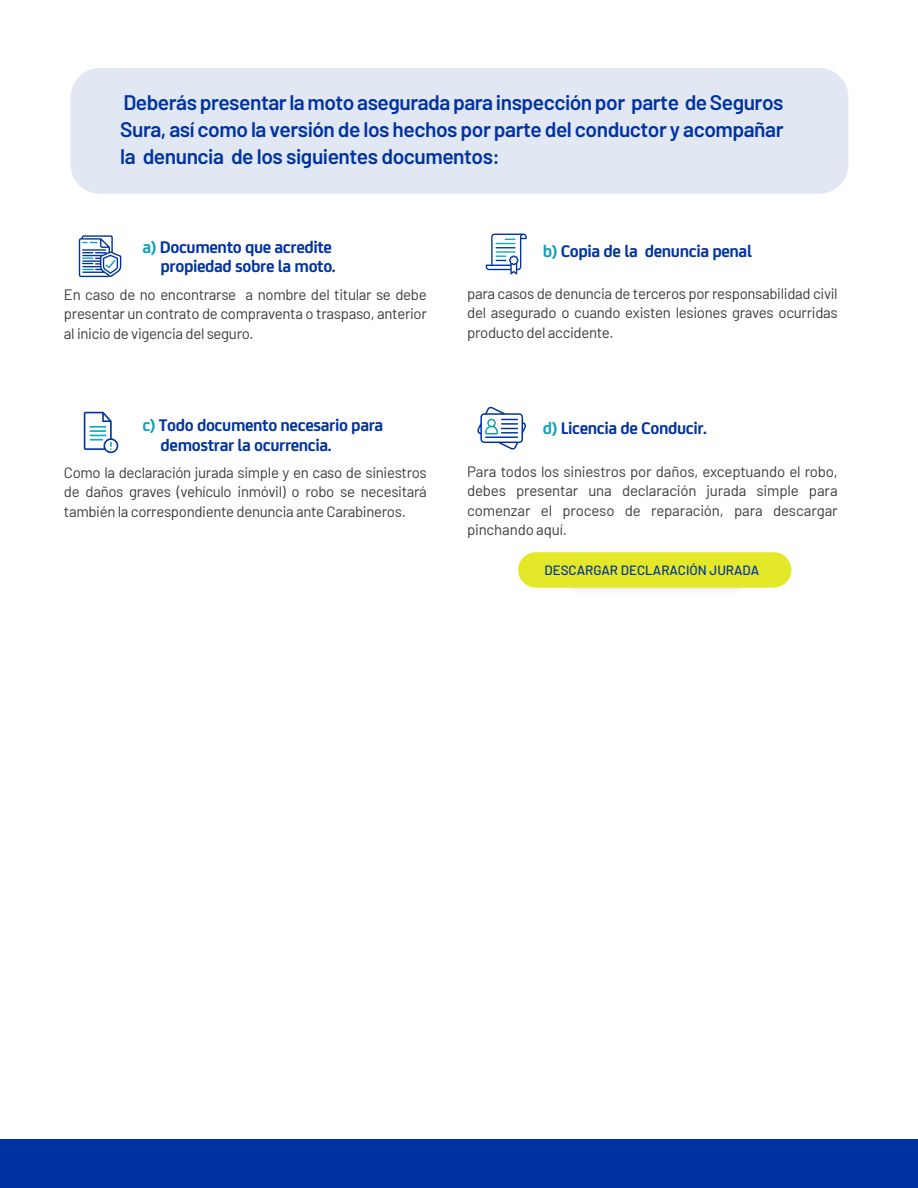
<style>
.page{position:relative;width:918px;height:1188px;background:#fff}
.page>*{position:absolute;margin:0;border:0;box-sizing:border-box;transform-origin:0 0}
.t1{font:600 21px/27px "Barlow";letter-spacing:-.025em;color:#0033a1;text-align:justify}
.t2{font:700 18px/19.5px "FS Joey";letter-spacing:-.025em;color:#0033a1;text-align:right}
.t3{font:15px/19.5px "Barlow";letter-spacing:-.025em;color:#3c3c3b;text-align:justify}
.t4{font:500 13.35px "Barlow";color:#0033a0}
.s1{color:#0fa0b8}
</style>
<div class="page">
<div style="left:70px;top:68px;width:778px;height:126px;background:#e1e7f3;border-radius:29px"></div>
<svg style="left:79px;top:235px;width:42px;height:42px"></svg>
<svg style="left:84px;top:412px;width:34px;height:41px"></svg>
<svg style="left:486px;top:234px;width:41px;height:40px"></svg>
<svg style="left:477px;top:406px;width:49px;height:44px"></svg>
<div style="left:1px;top:1140px;width:917px;height:48px;background:#0033a1"></div>
<div style="left:518px;top:552px;width:273px;height:36px;background:#e3e829;border-radius:18px"></div>
<h1 class="t1" style="left:120px;top:87px;width:665px">Deberás presentar la moto asegurada para inspección por parte de Seguros Sura, así como la versión de los hechos por parte del conductor y acompañar la denuncia de los siguientes documentos:</h1>
<p class="t2" style="left:142px;top:236px;width:195px"><span class="s1">a)</span> Documento que acredite propiedad sobre la moto.</p>
<p class="t2" style="left:543px;top:240px;width:211px"><span class="s1">b)</span> Copia de la denuncia penal</p>
<p class="t3" style="left:64px;top:283px;width:364px">En caso de no encontrarse a nombre del titular se debe presentar un contrato de compraventa o traspaso, anterior al inicio de vigencia del seguro.</p>
<p class="t3" style="left:467px;top:282px;width:372px">para casos de denuncia de terceros por responsabilidad civil del asegurado o cuando existen lesiones graves ocurridas producto del accidente.</p>
<p class="t2" style="left:161px;top:414px;width:224px;text-align:left;text-indent:-18px"><span class="s1">c)</span> Todo documento necesario para demostrar la ocurrencia.</p>
<p class="t2" style="left:543px;top:417px;width:166px"><span class="s1">d)</span> Licencia de Conducir.</p>
<p class="t3" style="left:64px;top:461px;width:364px">Como la declaración jurada simple y en caso de siniestros de daños graves (vehículo inmóvil) o robo se necesitará también la correspondiente denuncia ante Carabineros.</p>
<p class="t3" style="left:467px;top:461px;width:372px">Para todos los siniestros por daños, exceptuando el robo, debes presentar una declaración jurada simple para comenzar el proceso de reparación, para descargar pinchando aquí.</p>
<p class="t4" style="left:544px;top:560px;width:216px">DESCARGAR DECLARACIÓN JURADA</p>
</div>
